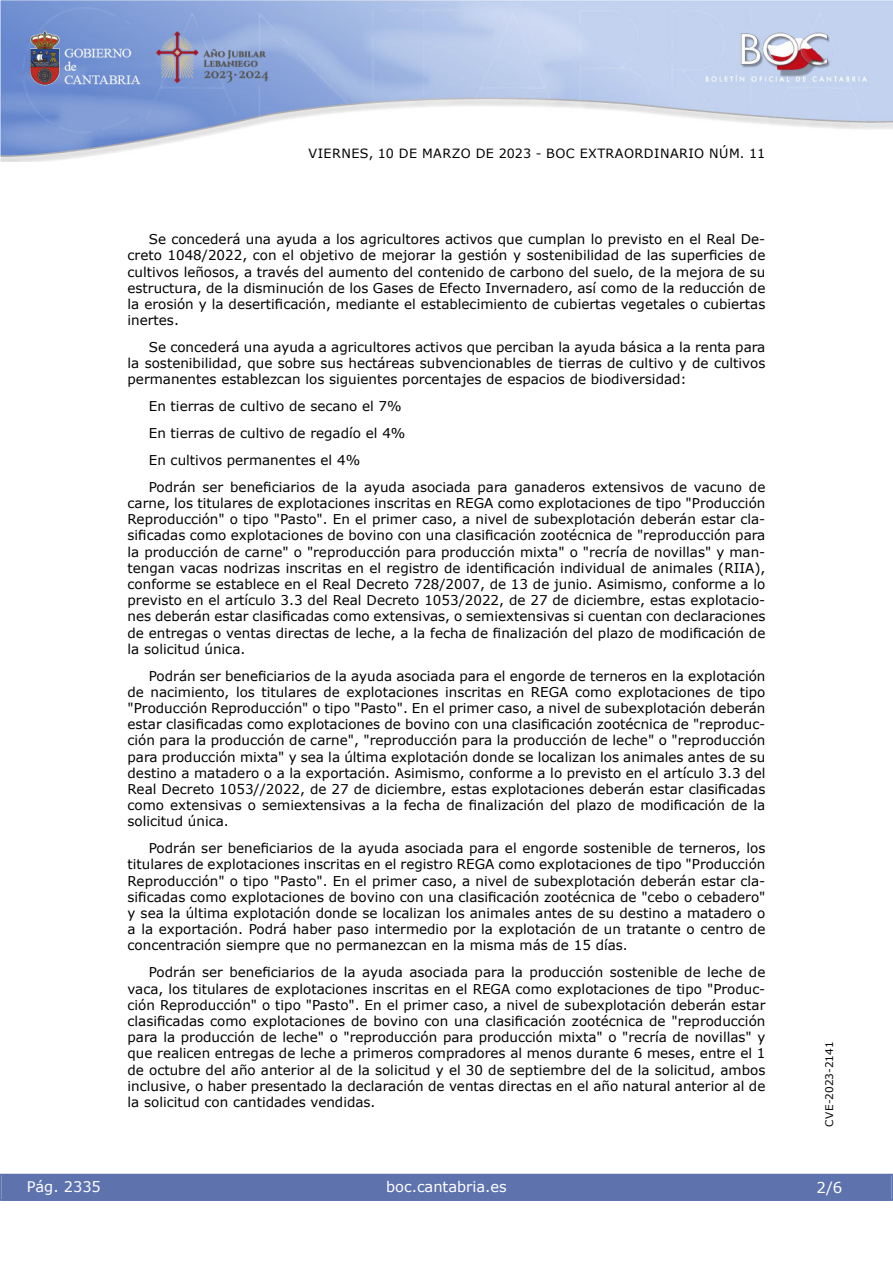
<style>
.page{position:relative;width:893px;height:1263px;background:#fff}
.page>*{position:absolute;margin:0;border:0;box-sizing:border-box;transform-origin:0 0}
.t1{font:15px "Verdana 2";color:#fff}
.t2{font:14.55px "Verdana 2";color:#fff}
.inicio_de_parrafo{font:13.5px/16.2px "Verdana";color:#000;text-align:justify}
.inicio_de_parrafo-2{font:13.5px "Verdana 2";color:#000}
.t3{font:12.75px "Verdana 2";letter-spacing:.035em;color:#000}
.t4{font:10.5px "Verdana 2";color:#000}
.s1{font-family:"Verdana 2"}
</style>
<div class="page">
<img style="left:0;top:0;width:893px;height:161px">
<div style="left:1px;top:1174px;width:890px;height:27px;background:#5e73ae"></div>
<p class="t3" style="left:309px;top:144px;width:458px">VIERNES, 10 DE MARZO DE 2023 - BOC EXTRAORDINARIO NÚM. 11</p>
<p class="inicio_de_parrafo" style="left:128px;top:231px;width:639px;text-indent:21px">Se concederá una ayuda a los agricultores activos que cumplan lo previsto en el Real De&shy;creto 1048/2022, con el objetivo de mejorar la gestión y sostenibilidad de las superficies de cultivos leñosos, a través del aumento del contenido de carbono del suelo, de la mejora de su estructura, de la disminución de los Gases de Efecto Invernadero, así como de la reducción de la erosión y la desertificación, mediante el establecimiento de cubiertas vegetales o cubiertas <span class="s1">inertes.</span></p>
<p class="inicio_de_parrafo" style="left:128px;top:339px;width:639px;text-indent:21px"><span class="s1">Se concederá una ayuda a agricultores activos que perciban la ayuda básica a la renta para </span>la sostenibilidad, que sobre sus hectáreas subvencionables de tierras de cultivo y de cultivos permanentes establezcan los siguientes porcentajes de espacios de biodiversidad:</p>
<p class="inicio_de_parrafo-2" style="left:149px;top:397px;width:254px">En tierras de cultivo de secano el 7%</p>
<p class="inicio_de_parrafo-2" style="left:149px;top:424px;width:258px">En tierras de cultivo de regadío el 4%</p>
<p class="inicio_de_parrafo-2" style="left:149px;top:451px;width:213px">En cultivos permanentes el 4%</p>
<p class="inicio_de_parrafo" style="left:128px;top:479px;width:639px;text-indent:21px">Podrán ser beneficiarios de la ayuda asociada para ganaderos extensivos de vacuno de carne, los titulares de explotaciones inscritas en REGA como explotaciones de tipo "Producción Reproducción" o tipo "Pasto". En el primer caso, a nivel de subexplotación deberán estar cla&shy;sificadas como explotaciones de bovino con una clasificación zootécnica de "reproducción para la producción de carne" o "reproducción para producción mixta" o "recría de novillas" y man&shy;tengan vacas nodrizas inscritas en el registro de identificación individual de animales (RIIA), conforme se establece en el Real Decreto 728/2007, de 13 de junio. Asimismo, conforme a lo previsto en el artículo 3.3 del Real Decreto 1053/2022, de 27 de diciembre, estas explotacio&shy;nes deberán estar clasificadas como extensivas, o semiextensivas si cuentan con declaraciones de entregas o ventas directas de leche, a la fecha de finalización del plazo de modificación de la solicitud única.</p>
<p class="inicio_de_parrafo" style="left:128px;top:667px;width:639px;text-indent:21px">Podrán ser beneficiarios de la ayuda asociada para el engorde de terneros en la explotación de nacimiento, los titulares de explotaciones inscritas en REGA como explotaciones de tipo "Producción Reproducción" o tipo "Pasto". En el primer caso, a nivel de subexplotación deberán estar clasificadas como explotaciones de bovino con una clasificación zootécnica de "reproduc&shy;ción para la producción de carne", "reproducción para la producción de leche" o "reproducción para producción mixta" y sea la última explotación donde se localizan los animales antes de su destino a matadero o a la exportación. Asimismo, conforme a lo previsto en el artículo 3.3 del Real Decreto 1053//2022, de 27 de diciembre, estas explotaciones deberán estar clasificadas como extensivas o semiextensivas a la fecha de finalización del plazo de modificación de la solicitud única.</p>
<p class="inicio_de_parrafo" style="left:128px;top:840px;width:639px;text-indent:21px">Podrán ser beneficiarios de la ayuda asociada para el engorde sostenible de terneros, los titulares de explotaciones inscritas en el registro REGA como explotaciones de tipo "Producción Reproducción" o tipo "Pasto". En el primer caso, a nivel de subexplotación deberán estar cla&shy;sificadas como explotaciones de bovino con una clasificación zootécnica de "cebo o cebadero" y sea la última explotación donde se localizan los animales antes de su destino a matadero o a la exportación. Podrá haber paso intermedio por la explotación de un tratante o centro de concentración siempre que no permanezcan en la misma más de 15 días.</p>
<p class="inicio_de_parrafo" style="left:128px;top:964px;width:639px;text-indent:21px">Podrán ser beneficiarios de la ayuda asociada para la producción sostenible de leche de vaca, los titulares de explotaciones inscritas en el REGA como explotaciones de tipo "Produc&shy;ción Reproducción" o tipo "Pasto". En el primer caso, a nivel de subexplotación deberán estar clasificadas como explotaciones de bovino con una clasificación zootécnica de "reproducción para la producción de leche" o "reproducción para producción mixta" o "recría de novillas" y que realicen entregas de leche a primeros compradores al menos durante 6 meses, entre el 1 de octubre del año anterior al de la solicitud y el 30 de septiembre del de la solicitud, ambos inclusive, o haber presentado la declaración de ventas directas en el año natural anterior al de <span class="s1">la solicitud con cantidades vendidas.</span></p>
<p class="t2" style="left:27px;top:1177px;width:76px">Pág. 2335</p>
<p class="t2" style="left:386px;top:1177px;width:122px">boc.cantabria.es</p>
<p class="t4" style="left:822px;top:1126px;width:87px;rotate:-90deg">CVE-2023-2141</p>
<p class="t1" style="left:816px;top:1177px;width:27px">2/6</p>
</div>
